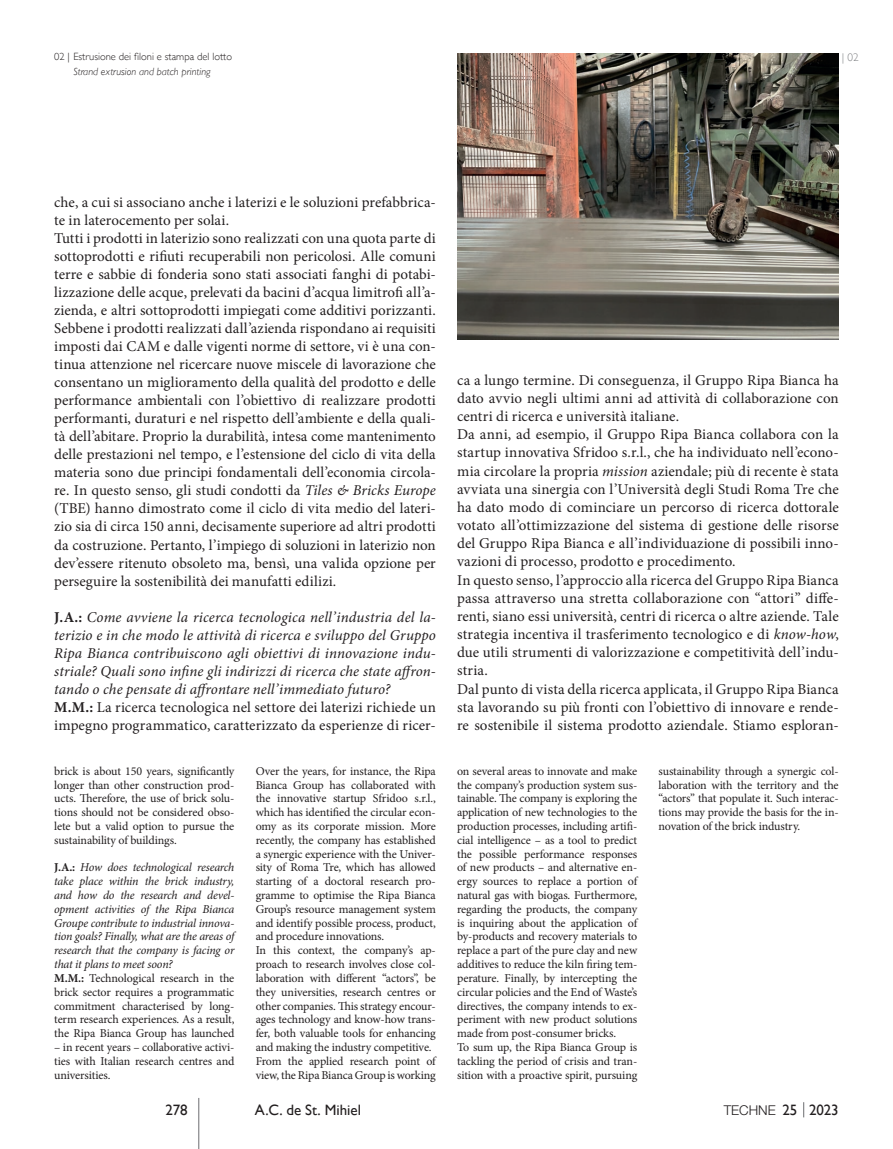
<style>
.page{position:relative;width:893px;height:1149px;background:#fff}
.page>*{position:absolute;margin:0;border:0;box-sizing:border-box;transform-origin:0 0}
.t1{font:15px/18px "Minion Pro";color:#231f20}
.t2{font:italic 15px/18px "Minion Pro";letter-spacing:.005em;color:#231f20}
.t3{font:15px "Gill Sans";color:#231f20}
.t4{font:300 13.5px "Helvetica Neue LT Std";color:#231f20}
.t5{font:12px/13.8px "Minion Pro";letter-spacing:-.015em;color:#231f20;text-align:justify}
.t6{font:italic 12px/13.8px "Minion Pro";letter-spacing:-.02em;color:#231f20}
.t7{font:300 11.25px "Gill Sans";color:#808285}
.t8{font:300 10.5px "Gill Sans";color:#231f20}
.t9{font:italic 300 10.5px "Gill Sans";color:#231f20}
.s1{font-style:italic}
.s2{font-weight:700;font-style:normal}
.s3{font-style:normal}
.s4{font-family:"Gill Sans";font-weight:400;font-size:15px}
</style>
<div class="page">
<svg style="left:803px;top:1102px;width:1px;height:14px"></svg>
<hr style="left:198px;top:1097px;width:1px;height:51px;background:#6c6d70">
<img style="left:457px;top:53px;width:382px;height:286px">
<p class="t8" style="left:54px;top:49px;width:179px">02 | Estrusione dei filoni e stampa del lotto</p>
<p class="t9" style="left:73px;top:66px;width:139px">Strand extrusion and batch printing</p>
<p class="t7" style="left:842px;top:48px;width:18px">| 02</p>
<p class="t1" style="left:54px;top:193px;width:383px">che, a cui si associano anche i laterizi e le soluzioni prefabbrica&shy;te in laterocemento per solai.<br>Tutti i prodotti in laterizio sono realizzati con una quota parte di sottoprodotti e rifiuti recuperabili non pericolosi. Alle comuni terre e sabbie di fonderia sono stati associati fanghi di potabi&shy;lizzazione delle acque, prelevati da bacini d’acqua limitrofi all’a&shy;zienda, e altri sottoprodotti impiegati come additivi porizzanti.<br>Sebbene i prodotti realizzati dall’azienda rispondano ai requisiti imposti dai CAM e dalle vigenti norme di settore, vi è una con&shy;tinua attenzione nel ricercare nuove miscele di lavorazione che consentano un miglioramento della qualità del prodotto e delle performance ambientali con l’obiettivo di realizzare prodotti performanti, duraturi e nel rispetto dell’ambiente e della quali&shy;tà dell’abitare. Proprio la durabilità, intesa come mantenimento delle prestazioni nel tempo, e l’estensione del ciclo di vita della materia sono due principi fondamentali dell’economia circola&shy;re. In questo senso, gli studi condotti da <span class="s1">Tiles &amp; Bricks Europe </span>(TBE) hanno dimostrato come il ciclo di vita medio del lateri&shy;zio sia di circa 150 anni, decisamente superiore ad altri prodotti da costruzione. Pertanto, l’impiego di soluzioni in laterizio non dev’essere ritenuto obsoleto ma, bensì, una valida opzione per perseguire la sostenibilità dei manufatti edilizi.</p>
<p class="t2" style="left:54px;top:607px;width:383px"><span class="s2">J.A.:</span> Come avviene la ricerca tecnologica nell’industria del la&shy;terizio e in che modo le attività di ricerca e sviluppo del Gruppo Ripa Bianca contribuiscono agli obiettivi di innovazione indu&shy;striale? Quali sono infine gli indirizzi di ricerca che state affron&shy;tando o che pensate di affrontare nell’immediato futuro?<br><span class="s2">M.M.:</span> <span class="s3">La ricerca tecnologica nel settore dei laterizi richiede un impegno programmatico, caratterizzato da esperienze di ricer-</span></p>
<p class="t1" style="left:457px;top:371px;width:383px">ca a lungo termine. Di conseguenza, il Gruppo Ripa Bianca ha dato avvio negli ultimi anni ad attività di collaborazione con centri di ricerca e università italiane.<br>Da anni, ad esempio, il Gruppo Ripa Bianca collabora con la startup innovativa Sfridoo s.r.l., che ha individuato nell’econo&shy;mia circolare la propria <span class="s1">mission</span> aziendale; più di recente è stata avviata una sinergia con l’Università degli Studi Roma Tre che ha dato modo di cominciare un percorso di ricerca dottorale votato all’ottimizzazione del sistema di gestione delle risorse del Gruppo Ripa Bianca e all’individuazione di possibili inno&shy;vazioni di processo, prodotto e procedimento.<br>In questo senso, l’approccio alla ricerca del Gruppo Ripa Bianca passa attraverso una stretta collaborazione con “attori” diffe&shy;renti, siano essi università, centri di ricerca o altre aziende. Tale strategia incentiva il trasferimento tecnologico e di <span class="s1">know-how</span>, due utili strumenti di valorizzazione e competitività dell’indu&shy;stria.<br>Dal punto di vista della ricerca applicata, il Gruppo Ripa Bianca sta lavorando su più fronti con l’obiettivo di innovare e rende&shy;re sostenibile il sistema prodotto aziendale. Stiamo esploran-</p>
<p class="t5" style="left:54px;top:763px;width:182px">brick is about 150 years, significantly longer than other construction prod&shy;ucts. Therefore, the use of brick solu&shy;tions should not be considered obso&shy;lete but a valid option to pursue the sustainability of buildings.</p>
<p class="t6" style="left:54px;top:860px;width:182px"><span class="s2">J.A.:</span> How does technological research take place within the brick industry, and how do the research and devel&shy;opment activities of the Ripa Bianca Groupe contribute to industrial innova&shy;tion goals? Finally, what are the areas of research that the company is facing or that it plans to meet soon?<br><span class="s2">M.M.:</span> <span class="s3">Technological research in the brick sector requires a programmatic commitment characterised by long&shy;term research experiences. As a result, the Ripa Bianca Group has launched</span></p>
<p class="t5" style="left:54px;top:1039px;width:182px">– in recent years – collaborative activi&shy;ties with Italian research centres and universities.</p>
<p class="t5" style="left:256px;top:763px;width:182px;text-align:left">Over the years, for instance, the Ripa Bianca Group has collaborated with the innovative startup Sfridoo s.r.l., which has identified the circular econ&shy;omy as its corporate mission. More recently, the company has established a synergic experience with the Univer&shy;sity of Roma Tre, which has allowed starting of a doctoral research pro&shy;gramme to optimise the Ripa Bianca Group’s resource management system and identify possible process, product, and procedure innovations.<br>In this context, the company’s ap&shy;proach to research involves close col&shy;laboration with different “actors”, be they universities, research centres or other companies. This strategy encour&shy;ages technology and know-how trans&shy;fer, both valuable tools for enhancing and making the industry competitive.<br>From the applied research point of view, the Ripa Bianca Group is working</p>
<p class="t5" style="left:457px;top:763px;width:182px;text-align:left">on several areas to innovate and make the company’s production system sus&shy;tainable. The company is exploring the application of new technologies to the production processes, including artifi&shy;cial intelligence – as a tool to predict the possible performance responses of new products – and alternative en&shy;ergy sources to replace a portion of natural gas with biogas. Furthermore, regarding the products, the company is inquiring about the application of by-products and recovery materials to replace a part of the pure clay and new additives to reduce the kiln firing tem&shy;perature. Finally, by intercepting the circular policies and the End of Waste’s directives, the company intends to ex&shy;periment with new product solutions made from post-consumer bricks.<br>To sum up, the Ripa Bianca Group is tackling the period of crisis and tran&shy;sition with a proactive spirit, pursuing</p>
<p class="t5" style="left:659px;top:763px;width:182px">sustainability through a synergic col&shy;laboration with the territory and the “actors” that populate it. Such interac&shy;tions may provide the basis for the in&shy;novation of the brick industry.</p>
<p class="t3" style="left:166px;top:1100px;width:24px">278</p>
<p class="t3" style="left:255px;top:1100px;width:108px">A.C. de St. Mihiel</p>
<p class="t4" style="left:724px;top:1101px;width:117px">TECHNE <span class="s4">25 2023</span></p>
</div>
